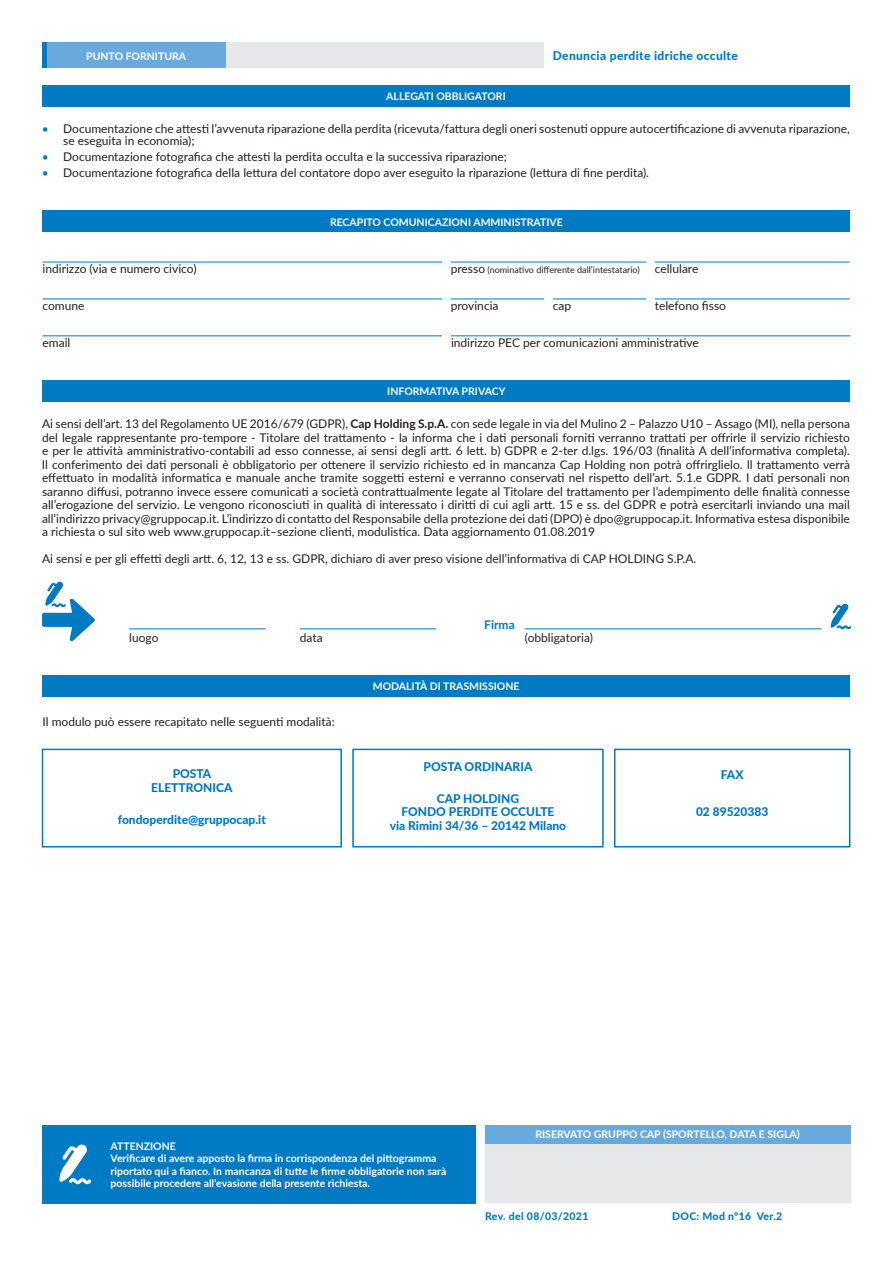
<style>
.page{position:relative;width:893px;height:1263px;background:#fff}
.page>*{position:absolute;margin:0;border:0;box-sizing:border-box;transform-origin:0 0}
.t1{font:12px/13.5px "Lato";color:#231f20;text-align:justify}
.t2{font:800 12px/13.5px "Lato";color:#0076c8;text-align:center}
.t3{font:800 12px "Lato";letter-spacing:.03em;color:#007ac2}
.t4{font:700 12px "Lato";color:#007ac2}
.t5{font:700 10.5px/12.6px "Lato";color:#fff}
.t6{font:800 10.5px "Lato";letter-spacing:.03em;color:#007ac2}
.t7{font:9px "Lato";color:#231f20}
.s1{color:#007ac2}
.s2{font-size:12px}
.s3{font-weight:700}
</style>
<div class="page">
<div style="left:485px;top:1125px;width:365px;height:19px;background:#68aadd"></div>
<div style="left:43px;top:1125px;width:433px;height:78px;background:#007ac2"></div>
<svg style="left:59px;top:1144px;width:32px;height:40px"></svg>
<div style="left:485px;top:1144px;width:365px;height:58px;background:#e6e7e9"></div>
<div style="left:43px;top:43px;width:501px;height:25px;background:#e6e7e9"></div>
<hr style="left:43px;top:43px;width:4px;height:25px;background:#007ac2">
<div style="left:47px;top:43px;width:178px;height:25px;background:#68aadd"></div>
<div style="left:42px;top:380px;width:808px;height:22px;background:#007ac2"></div>
<hr style="left:300px;top:628px;width:136px;height:1px;background:#007ac2">
<hr style="left:129px;top:628px;width:137px;height:1px;background:#007ac2">
<hr style="left:525px;top:628px;width:296px;height:1px;background:#007ac2">
<svg style="left:831px;top:603px;width:20px;height:26px"></svg>
<svg style="left:42px;top:581px;width:53px;height:61px"></svg>
<div style="left:42px;top:85px;width:808px;height:21px;background:#007ac2"></div>
<div style="left:43px;top:675px;width:807px;height:22px;background:#007ac2"></div>
<div style="left:42px;top:749px;width:300px;height:98px;border:2px solid #007ac2"></div>
<div style="left:614px;top:749px;width:236px;height:98px;border:2px solid #007ac2"></div>
<div style="left:352px;top:749px;width:252px;height:98px;border:2px solid #007ac2"></div>
<div style="left:43px;top:211px;width:807px;height:21px;background:#007ac2"></div>
<hr style="left:43px;top:335px;width:399px;height:1px;background:#007ac2">
<hr style="left:451px;top:335px;width:399px;height:1px;background:#007ac2">
<hr style="left:451px;top:262px;width:195px;height:1px;background:#007ac2">
<hr style="left:43px;top:262px;width:399px;height:1px;background:#007ac2">
<hr style="left:43px;top:299px;width:399px;height:1px;background:#007ac2">
<hr style="left:451px;top:299px;width:93px;height:1px;background:#007ac2">
<hr style="left:553px;top:299px;width:93px;height:1px;background:#007ac2">
<hr style="left:655px;top:262px;width:195px;height:1px;background:#007ac2">
<hr style="left:655px;top:299px;width:195px;height:1px;background:#007ac2">
<p class="t5" style="left:86px;top:49px;width:101px">PUNTO FORNITURA</p>
<p class="t3" style="left:553px;top:47px;width:187px">Denuncia perdite idriche occulte</p>
<p class="t5" style="left:386px;top:89px;width:121px">ALLEGATI OBBLIGATORI</p>
<p class="t1" style="left:63px;top:122px;width:788px;line-height:12px;text-indent:-21px"><span class="s1">•</span> Documentazione che attesti l’avvenuta riparazione della perdita (ricevuta/fattura degli oneri sostenuti oppure autocertificazione di avvenuta riparazione, se eseguita in economia);</p>
<p class="t1" style="left:42px;top:150px;width:467px"><span class="s1">•</span> Documentazione fotografica che attesti la perdita occulta e la successiva riparazione;</p>
<p class="t1" style="left:42px;top:166px;width:609px"><span class="s1">•</span> Documentazione fotografica della lettura del contatore dopo aver eseguito la riparazione (lettura di fine perdita).</p>
<p class="t1" style="left:43px;top:262px;width:156px">indirizzo (via e numero civico)</p>
<p class="t1" style="left:43px;top:299px;width:44px">comune</p>
<p class="t5" style="left:330px;top:215px;width:234px">RECAPITO COMUNICAZIONI AMMINISTRATIVE</p>
<p class="t7" style="left:451px;top:264px;width:191px"><span class="s2">presso</span> (nominativo differente dall’intestatario)</p>
<p class="t1" style="left:451px;top:299px;width:49px">provincia</p>
<p class="t1" style="left:553px;top:299px;width:20px">cap</p>
<p class="t1" style="left:655px;top:262px;width:45px">cellulare</p>
<p class="t1" style="left:655px;top:299px;width:73px">telefono fisso</p>
<p class="t1" style="left:43px;top:336px;width:29px">email</p>
<p class="t1" style="left:451px;top:336px;width:249px">indirizzo PEC per comunicazioni amministrative</p>
<p class="t5" style="left:387px;top:385px;width:120px">INFORMATIVA PRIVACY</p>
<p class="t1" style="left:42px;top:417px;width:809px">Ai sensi dell’art. 13 del Regolamento UE 2016/679 (GDPR), <span class="s3">Cap Holding S.p.A.</span> con sede legale in via del Mulino 2 – Palazzo U10 – Assago (MI), nella persona del legale rappresentante pro-tempore - Titolare del trattamento - la informa che i dati personali forniti verranno trattati per offrirle il servizio richiesto e per le attività amministrativo-contabili ad esso connesse, ai sensi degli artt. 6 lett. b) GDPR e 2-ter d.lgs. 196/03 (finalità A dell’informativa completa).<br>Il conferimento dei dati personali è obbligatorio per ottenere il servizio richiesto ed in mancanza Cap Holding non potrà offrirglielo. Il trattamento verrà effettuato in modalità informatica e manuale anche tramite soggetti esterni e verranno conservati nel rispetto dell’art. 5.1.e GDPR. I dati personali non saranno diffusi, potranno invece essere comunicati a società contrattualmente legate al Titolare del trattamento per l’adempimento delle finalità connesse all’erogazione del servizio. Le vengono riconosciuti in qualità di interessato i diritti di cui agli artt. 15 e ss. del GDPR e potrà esercitarli inviando una mail all’indirizzo privacy@gruppocap.it. L’indirizzo di contatto del Responsabile della protezione dei dati (DPO) è dpo@gruppocap.it. Informativa estesa disponibile a richiesta o sul sito web www.gruppocap.it–sezione clienti, modulistica. Data aggiornamento 01.08.2019</p>
<p class="t1" style="left:42px;top:552px;width:656px">Ai sensi e per gli effetti degli artt. 6, 12, 13 e ss. GDPR, dichiaro di aver preso visione dell’informativa di CAP HOLDING S.P.A.</p>
<p class="t1" style="left:129px;top:631px;width:31px">luogo</p>
<p class="t1" style="left:300px;top:631px;width:24px">data</p>
<p class="t1" style="left:43px;top:714px;width:294px">Il modulo può essere recapitato nelle seguenti modalità:</p>
<p class="t2" style="left:151px;top:766px;width:83px;line-height:14.4px">POSTA<br>ELETTRONICA</p>
<p class="t2" style="left:118px;top:812px;width:150px">fondoperdite@gruppocap.it</p>
<p class="t4" style="left:484px;top:616px;width:32px">Firma</p>
<p class="t1" style="left:525px;top:631px;width:70px">(obbligatoria)</p>
<p class="t5" style="left:373px;top:680px;width:148px">MODALITÀ DI TRASMISSIONE</p>
<p class="t2" style="left:423px;top:760px;width:110px">POSTA ORDINARIA</p>
<p class="t2" style="left:390px;top:791px;width:178px">CAP HOLDING<br>FONDO PERDITE OCCULTE<br>via Rimini 34/36 – 20142 Milano</p>
<p class="t2" style="left:721px;top:767px;width:24px">FAX</p>
<p class="t2" style="left:696px;top:805px;width:74px">02 89520383</p>
<p class="t5" style="left:535px;top:1127px;width:266px">RISERVATO GRUPPO CAP (SPORTELLO, DATA E SIGLA)</p>
<p class="t5" style="left:111px;top:1139px;width:337px">ATTENZIONE<br>Verificare di avere apposto la firma in corrispondenza del pittogramma riportato qui a fianco. In mancanza di tutte le firme obbligatorie non sarà possibile procedere all’evasione della presente richiesta.</p>
<p class="t6" style="left:485px;top:1209px;width:105px">Rev. del 08/03/2021</p>
<p class="t6" style="left:672px;top:1209px;width:112px">DOC: Mod nº16 Ver.2</p>
</div>
